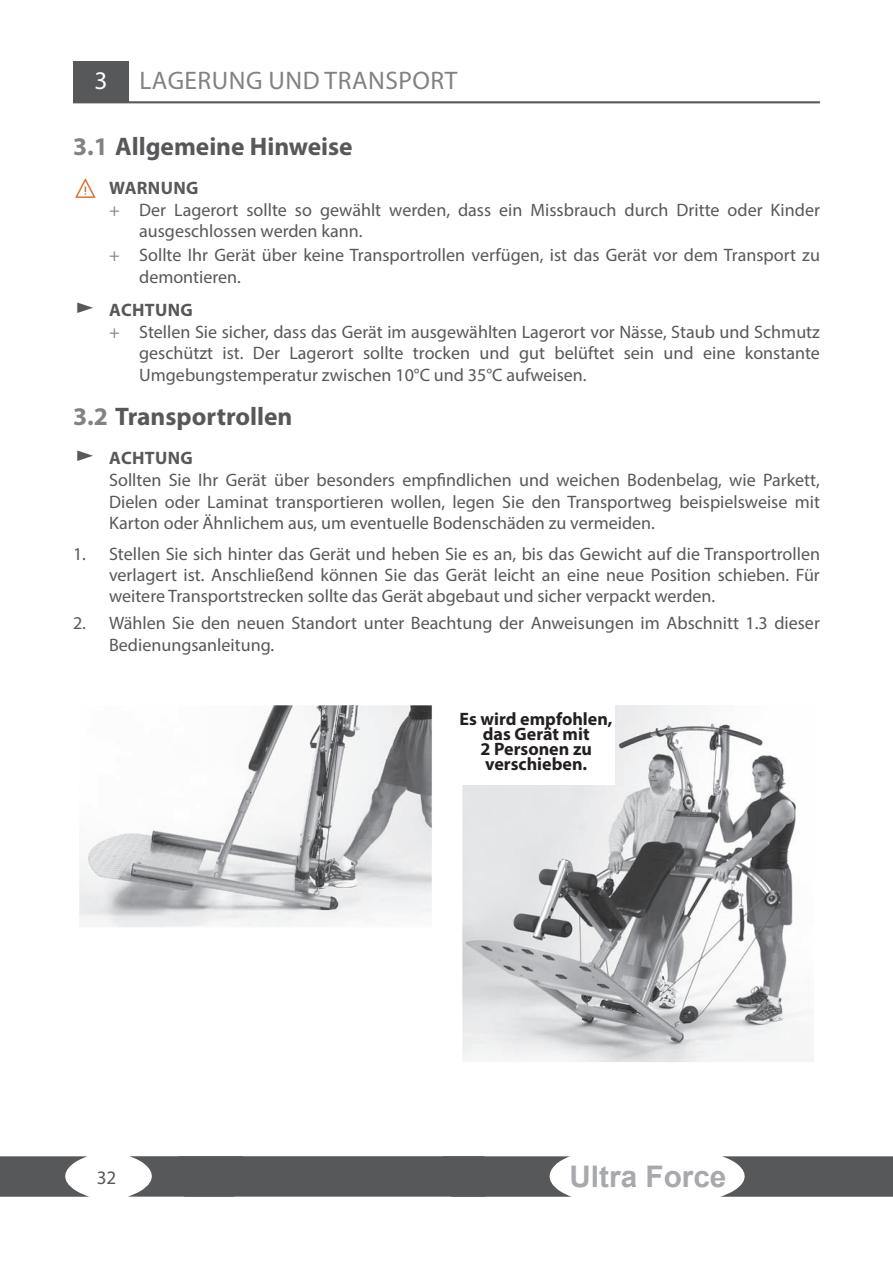
<style>
.page{position:relative;width:893px;height:1263px;background:#fff}
.page>*{position:absolute;margin:0;border:0;box-sizing:border-box;transform-origin:0 0}
.t1{font:700 29.7px "Arial";color:#a8a9ad}
.t2{font:700 25.5px "Myriad Pro";color:#57585a}
.t3{font:25.5px "Myriad Pro";letter-spacing:.02em;color:#808285}
.t4{font:25.5px "Myriad Pro";color:#fff}
.t5{font:19.05px "Myriad Pro";color:#57585a}
.Text_Hinweise{font:18px/21.6px "Myriad Pro";color:#57585a}
.t6{font:700 18px/15px "Myriad Pro";color:#231f20;text-align:center}
.t7{font:700 18px "Myriad Pro";letter-spacing:.02em;color:#57585a}
.s1{color:#808285}
.s2{color:#d2601a}
</style>
<div class="page">
<img style="left:79px;top:705px;width:733px;height:357px">
<svg style="left:0;top:1156px;width:89px;height:41px"></svg>
<svg style="left:720px;top:1156px;width:173px;height:41px;background:#6a6a6c"></svg>
<svg style="left:128px;top:1156px;width:444px;height:41px;background:#656667"></svg>
<div style="left:73px;top:61px;width:55px;height:41px;background:#57585a"></div>
<hr style="left:73px;top:101px;width:747px;height:2px;background:#57585a">
<div style="left:457px;top:697px;width:158px;height:87px;background:#fff"></div>
<div style="left:177px;top:931px;width:158px;height:29px;background:#fff"></div>
<p class="t4" style="left:94px;top:65px;width:15px">3</p>
<p class="t3" style="left:139px;top:65px;width:320px">LAGERUNG UND TRANSPORT</p>
<p class="t2" style="left:73px;top:129px;width:281px"><span class="s1">3.1</span> Allgemeine Hinweise</p>
<p class="t7" style="left:73px;top:176px;width:127px"><span class="s2">⚠</span> WARNUNG</p>
<p class="Text_Hinweise" style="left:139px;top:198px;width:682px;text-indent:-30px"><span class="s1">+</span> Der Lagerort sollte so gewählt werden, dass ein Missbrauch durch Dritte oder Kinder ausgeschlossen werden kann.</p>
<p class="Text_Hinweise" style="left:139px;top:245px;width:682px;line-height:21.1px;text-indent:-30px"><span class="s1">+</span> Sollte Ihr Gerät über keine Transportrollen verfügen, ist das Gerät vor dem Transport zu demontieren.</p>
<p class="t7" style="left:109px;top:298px;width:85px">ACHTUNG</p>
<p class="Text_Hinweise" style="left:139px;top:320px;width:682px;text-align:justify;text-indent:-30px"><span class="s1">+</span> Stellen Sie sicher, dass das Gerät im ausgewählten Lagerort vor Nässe, Staub und Schmutz geschützt ist. Der Lagerort sollte trocken und gut belüftet sein und eine konstante Umgebungstemperatur zwischen 10°C und 35°C aufweisen.</p>
<p class="t2" style="left:73px;top:400px;width:221px"><span class="s1">3.2</span> Transportrollen</p>
<p class="t7" style="left:109px;top:447px;width:85px">ACHTUNG</p>
<p class="Text_Hinweise" style="left:109px;top:469px;width:712px;text-align:justify">Sollten Sie Ihr Gerät über besonders empfindlichen und weichen Bodenbelag, wie Parkett, Dielen oder Laminat transportieren wollen, legen Sie den Transportweg beispielsweise mit Karton oder Ähnlichem aus, um eventuelle Bodenschäden zu vermeiden.</p>
<p class="Text_Hinweise" style="left:109px;top:543px;width:712px;line-height:21.1px;text-align:justify;text-indent:-36px">1. Stellen Sie sich hinter das Gerät und heben Sie es an, bis das Gewicht auf die Transportrollen verlagert ist. Anschließend können Sie das Gerät leicht an eine neue Position schieben. Für weitere Transportstrecken sollte das Gerät abgebaut und sicher verpackt werden.</p>
<p class="Text_Hinweise" style="left:109px;top:612px;width:712px;line-height:21.1px;text-indent:-36px">2. Wählen Sie den neuen Standort unter Beachtung der Anweisungen im Abschnitt 1.3 dieser<br>Bedienungsanleitung.</p>
<p class="t6" style="left:459px;top:711px;width:155px">Es wird empfohlen, das Gerät mit<br>2 Personen zu verschieben.</p>
<p class="t5" style="left:97px;top:1166px;width:21px">32</p>
<h1 class="t1" style="left:569px;top:1155px;width:159px">Ultra Force</h1>
</div>
